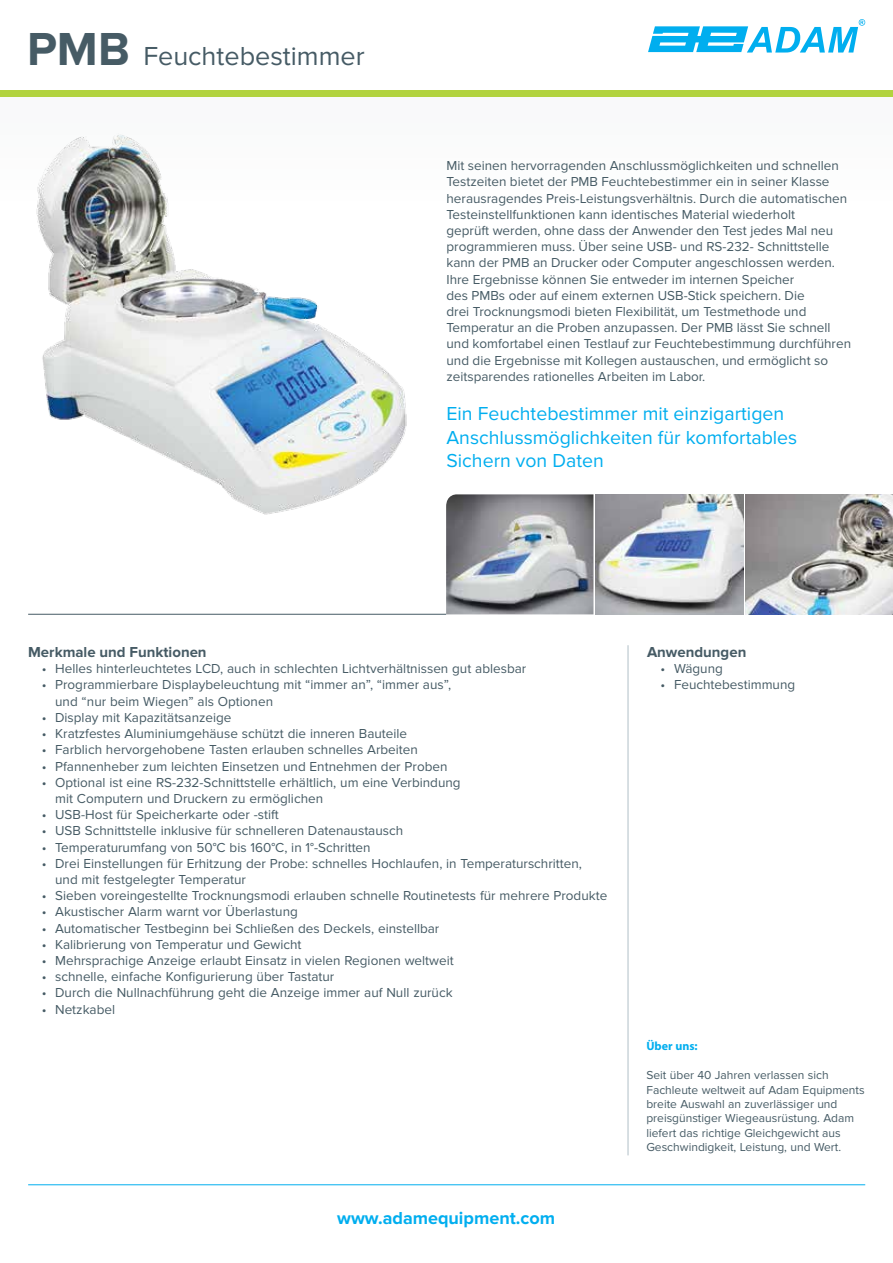
<style>
.page{position:relative;width:893px;height:1263px;background:#fff}
.page>*{position:absolute;margin:0;border:0;box-sizing:border-box;transform-origin:0 0}
.t1{font:27px "Proxima Nova";color:#465b65}
.t2{font:19.5px/23.4px "Proxima Nova";color:#00aeef}
.t3{font:700 18px "Proxima Nova";color:#00aeef}
.t4{font:700 15px "Proxima Nova";color:#465b65}
.t5{font:13.5px/16.2px "Proxima Nova";color:#465b65}
.t6{font:12px/14.4px "Proxima Nova";color:#465b65}
.t7{font:700 12px "Myriad Pro";color:#00aeef}
.s1{font-weight:700;font-size:48px}
</style>
<div class="page">
<div style="left:0;top:96px;width:893px;height:115px;background:#fafbfb"></div>
<div style="left:0;top:90px;width:893px;height:6px;background:#b2d33e"></div>
<hr style="left:28px;top:1184px;width:837px;height:1px;background:#00aeef">
<hr style="left:28px;top:614px;width:418px;height:1px;background:#465b65">
<hr style="left:628px;top:645px;width:1px;height:510px;background:#b1bfc7">
<svg style="left:648px;top:19px;width:217px;height:34px"></svg>
<img style="left:36px;top:135px;width:371px;height:380px">
<img style="left:745px;top:494px;width:148px;height:120px">
<img style="left:596px;top:494px;width:147px;height:120px">
<img style="left:446px;top:494px;width:147px;height:120px">
<h1 class="t1" style="left:27px;top:40px;width:339px"><span class="s1">PMB</span> Feuchtebestimmer</h1>
<p class="t5" style="left:446px;top:158px;width:406px">Mit seinen hervorragenden Anschlussmöglichkeiten und schnellen Testzeiten bietet der PMB Feuchtebestimmer ein in seiner Klasse herausragendes Preis-Leistungsverhältnis. Durch die automatischen Testeinstellfunktionen kann identisches Material wiederholt<br>geprüft werden, ohne dass der Anwender den Test jedes Mal neu programmieren muss. Über seine USB- und RS-232- Schnittstelle kann der PMB an Drucker oder Computer angeschlossen werden.<br>Ihre Ergebnisse können Sie entweder im internen Speicher<br>des PMBs oder auf einem externen USB-Stick speichern. Die<br>drei Trocknungsmodi bieten Flexibilität, um Testmethode und Temperatur an die Proben anzupassen. Der PMB lässt Sie schnell und komfortabel einen Testlauf zur Feuchtebestimmung durchführen und die Ergebnisse mit Kollegen austauschen, und ermöglicht so zeitsparendes rationelles Arbeiten im Labor.</p>
<h2 class="t2" style="left:446px;top:402px;width:352px">Ein Feuchtebestimmer mit einzigartigen<br>Anschlussmöglichkeiten für komfortables<br>Sichern von Daten</h2>
<p class="t4" style="left:28px;top:643px;width:180px">Merkmale und Funktionen</p>
<p class="t5" style="left:42px;top:661px;width:486px">• Helles hinterleuchtetes LCD, auch in schlechten Lichtverhältnissen gut ablesbar</p>
<p class="t5" style="left:55px;top:677px;width:397px;text-indent:-14px">• Programmierbare Displaybeleuchtung mit “immer an”, “immer aus”, und “nur beim Wiegen” als Optionen</p>
<p class="t5" style="left:42px;top:709px;width:191px">• Display mit Kapazitätsanzeige</p>
<p class="t5" style="left:42px;top:726px;width:367px">• Kratzfestes Aluminiumgehäuse schützt die inneren Bauteile</p>
<p class="t5" style="left:42px;top:742px;width:378px">• Farblich hervorgehobene Tasten erlauben schnelles Arbeiten</p>
<p class="t5" style="left:42px;top:758px;width:407px">• Pfannenheber zum leichten Einsetzen und Entnehmen der Proben</p>
<p class="t5" style="left:55px;top:774px;width:407px;text-indent:-14px">• Optional ist eine RS-232-Schnittstelle erhältlich, um eine Verbindung mit Computern und Druckern zu ermöglichen</p>
<p class="t5" style="left:42px;top:807px;width:239px">• USB-Host für Speicherkarte oder -stift</p>
<p class="t5" style="left:42px;top:823px;width:363px">• USB Schnittstelle inklusive für schnelleren Datenaustausch</p>
<p class="t5" style="left:42px;top:839px;width:330px">• Temperaturumfang von 50°C bis 160°C, in 1°-Schritten</p>
<p class="t5" style="left:55px;top:855px;width:528px;text-indent:-14px">• Drei Einstellungen für Erhitzung der Probe: schnelles Hochlaufen, in Temperaturschritten, und mit festgelegter Temperatur</p>
<p class="t5" style="left:42px;top:888px;width:567px">• Sieben voreingestellte Trocknungsmodi erlauben schnelle Routinetests für mehrere Produkte</p>
<p class="t5" style="left:42px;top:904px;width:258px">• Akustischer Alarm warnt vor Überlastung</p>
<p class="t5" style="left:42px;top:920px;width:399px">• Automatischer Testbeginn bei Schließen des Deckels, einstellbar</p>
<p class="t5" style="left:42px;top:936px;width:261px">• Kalibrierung von Temperatur und Gewicht</p>
<p class="t5" style="left:42px;top:952px;width:414px">• Mehrsprachige Anzeige erlaubt Einsatz in vielen Regionen weltweit</p>
<p class="t5" style="left:42px;top:969px;width:294px">• schnelle, einfache Konfigurierung über Tastatur</p>
<p class="t5" style="left:42px;top:985px;width:412px">• Durch die Nullnachführung geht die Anzeige immer auf Null zurück</p>
<p class="t5" style="left:42px;top:1001px;width:75px">• Netzkabel</p>
<h3 class="t3" style="left:337px;top:1207px;width:219px">www.adamequipment.com</h3>
<p class="t4" style="left:647px;top:643px;width:101px">Anwendungen</p>
<p class="t5" style="left:660px;top:661px;width:64px">• Wägung</p>
<p class="t5" style="left:660px;top:677px;width:136px">• Feuchtebestimmung</p>
<p class="t7" style="left:646px;top:1038px;width:53px">Über uns:</p>
<p class="t6" style="left:646px;top:1068px;width:220px">Seit über 40 Jahren verlassen sich Fachleute weltweit auf Adam Equipments breite Auswahl an zuverlässiger und preisgünstiger Wiegeausrüstung. Adam liefert das richtige Gleichgewicht aus Geschwindigkeit, Leistung, und Wert.</p>
</div>
